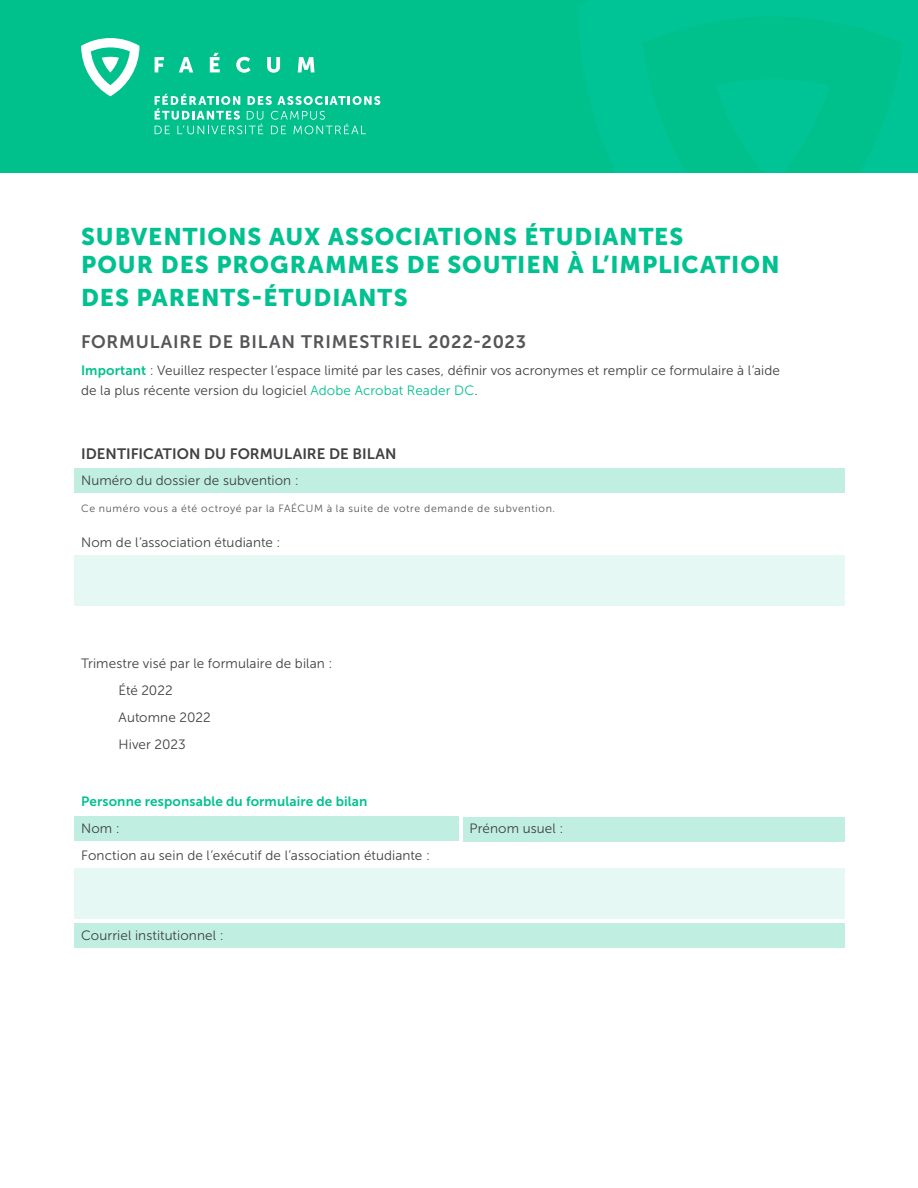
<style>
.page{position:relative;width:918px;height:1188px;background:#fff}
.page>*{position:absolute;margin:0;border:0;box-sizing:border-box;transform-origin:0 0}
.t1{font:24px/28.8px "Museo Sans 900";letter-spacing:.04em;color:#00c18f}
.t2{font:18px "Museo Sans 700";letter-spacing:.04em;color:#565659}
.t3{font:15px "Museo Sans 700";letter-spacing:.005em;color:#414042}
.t4{font:13.5px/27px "Museo Sans 300";letter-spacing:.005em;color:#414042}
.t5{font:13.5px "Museo Sans 700";letter-spacing:.01em;color:#00c18f}
.t6{font:10.5px "Museo Sans 300";letter-spacing:.06em;color:#565659}
.s1{font-family:"Museo Sans 700";color:#00c18f}
.s2{color:#00c18f}
</style>
<div class="page">
<div style="left:74px;top:869px;width:771px;height:50px;background:#e6f8f3"></div>
<div style="left:463px;top:817px;width:382px;height:24px;background:#c0efe2"></div>
<div style="left:74px;top:924px;width:771px;height:24px;background:#c0efe2"></div>
<div style="left:74px;top:817px;width:385px;height:24px;background:#c0efe2"></div>
<div style="left:74px;top:555px;width:771px;height:50px;background:#e6f8f3"></div>
<div style="left:74px;top:469px;width:771px;height:24px;background:#c0efe2"></div>
<div style="left:0;top:0;width:918px;height:172px;background:#00c08b"></div>
<svg style="left:579px;top:0;width:339px;height:172px"></svg>
<svg style="left:716px;top:79px;width:114px;height:93px"></svg>
<svg style="left:155px;top:94px;width:225px;height:40px"></svg>
<svg style="left:155px;top:57px;width:9px;height:15px"></svg>
<svg style="left:179px;top:57px;width:14px;height:15px"></svg>
<svg style="left:210px;top:53px;width:10px;height:19px"></svg>
<svg style="left:236px;top:57px;width:15px;height:16px"></svg>
<svg style="left:267px;top:57px;width:13px;height:16px"></svg>
<svg style="left:298px;top:57px;width:17px;height:15px"></svg>
<svg style="left:81px;top:38px;width:58px;height:58px"></svg>
<h1 class="t1" style="left:81px;top:222px;width:700px">SUBVENTIONS AUX ASSOCIATIONS ÉTUDIANTES<br>POUR DES PROGRAMMES DE SOUTIEN À L’IMPLICATION</h1>
<h1 class="t1" style="left:81px;top:283px;width:328px">DES PARENTS-ÉTUDIANTS</h1>
<h2 class="t2" style="left:81px;top:332px;width:447px">FORMULAIRE DE BILAN TRIMESTRIEL 2022-2023</h2>
<p class="t4" style="left:81px;top:361px;width:701px;line-height:19.5px"><span class="s1">Important</span> : Veuillez respecter l’espace limité par les cases, définir vos acronymes et remplir ce formulaire à l’aide de la plus récente version du logiciel <span class="s2">Adobe Acrobat Reader DC</span>.</p>
<p class="t3" style="left:81px;top:445px;width:317px">IDENTIFICATION DU FORMULAIRE DE BILAN</p>
<p class="t4" style="left:81px;top:467px;width:219px">Numéro du dossier de subvention :</p>
<p class="t6" style="left:81px;top:503px;width:476px">Ce numéro vous a été octroyé par la FAÉCUM à la suite de votre demande de subvention.</p>
<p class="t4" style="left:81px;top:529px;width:201px">Nom de l’association étudiante :</p>
<p class="t4" style="left:119px;top:650px;width:215px;text-indent:-38px">Trimestre visé par le formulaire de bilan :<br>Été 2022<br>Automne 2022<br>Hiver 2023</p>
<p class="t5" style="left:81px;top:794px;width:288px">Personne responsable du formulaire de bilan</p>
<p class="t4" style="left:81px;top:815px;width:40px">Nom :</p>
<p class="t4" style="left:470px;top:815px;width:95px">Prénom usuel :</p>
<p class="t4" style="left:81px;top:842px;width:350px">Fonction au sein de l’exécutif de l’association étudiante :</p>
<p class="t4" style="left:81px;top:922px;width:144px">Courriel institutionnel :</p>
</div>
